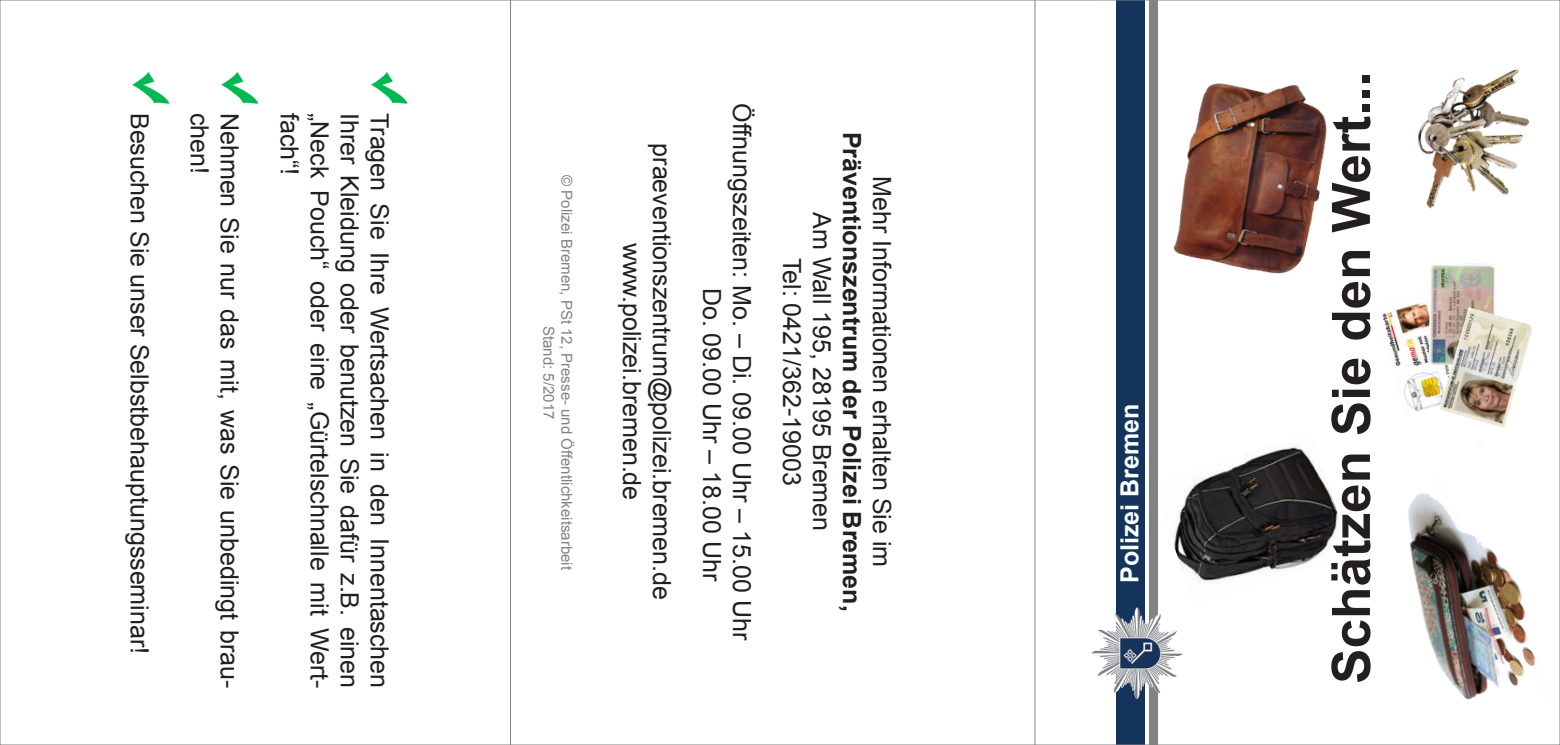
<style>
.page{position:relative;width:1560px;height:745px;background:#fff}
.page>*{position:absolute;margin:0;border:0;box-sizing:border-box;transform-origin:0 0}
.t1{font:700 53px "Arial";color:#231f20}
.t2{font:25px "Arial";color:#231f20}
.t3{font:700 25px "Arial";color:#231f20}
.t4{font:700 25px "Arial";color:#fff}
.t5{font:15px "Arial";color:#808285}
</style>
<div class="page">
<img style="left:1157px;top:432px;width:154px;height:172px">
<img style="left:1382px;top:303px;width:57px;height:109px">
<svg style="left:1144px;top:2px;width:4px;height:740px"></svg>
<div style="left:1116px;top:0;width:28px;height:744px;background:#15345c"></div>
<div style="left:1148px;top:0;width:9px;height:744px;background:#808285"></div>
<img style="left:1092px;top:611px;width:43px;height:65px">
<img style="left:1418px;top:69px;width:112px;height:140px">
<img style="left:1311px;top:445px;width:225px;height:255px">
<img style="left:1173px;top:83px;width:154px;height:191px">
<img style="left:1428px;top:263px;width:67px;height:102px">
<img style="left:1439px;top:307px;width:93px;height:120px">
<img style="left:371px;top:72px;width:37px;height:32px">
<img style="left:221px;top:72px;width:38px;height:32px">
<img style="left:132px;top:72px;width:38px;height:32px">
<hr style="left:510px;top:0;width:1px;height:744px;background:#808285">
<hr style="left:1034px;top:0;width:1px;height:744px;background:#808285">
<p class="t2" style="left:246px;top:113px;width:576px;rotate:90deg">Nehmen Sie nur das mit, was Sie unbedingt brau-</p>
<p class="t2" style="left:306px;top:113px;width:64px;rotate:90deg">fach“!</p>
<p class="t2" style="left:156px;top:113px;width:542px;rotate:90deg">Besuchen Sie unser Selbstbehauptungsseminar!</p>
<p class="t2" style="left:216px;top:113px;width:63px;rotate:90deg">chen!</p>
<p class="t2" style="left:336px;top:113px;width:576px;rotate:90deg">„Neck Pouch“ oder eine „Gürtelschnalle mit Wert-</p>
<p class="t2" style="left:366px;top:113px;width:576px;rotate:90deg">Ihrer Kleidung oder benutzen Sie dafür z.B. einen</p>
<p class="t2" style="left:396px;top:113px;width:576px;rotate:90deg">Tragen Sie Ihre Wertsachen in den Innentaschen</p>
<p class="t5" style="left:576px;top:175px;width:396px;rotate:90deg">© Polizei Bremen, PSt 12, Presse- und Öffentlichkeitsarbeit</p>
<p class="t5" style="left:558px;top:325px;width:95px;rotate:90deg">Stand: 5/2017</p>
<p class="t2" style="left:678px;top:143px;width:458px;rotate:90deg">praeventionszentrum@polizei.bremen.de</p>
<p class="t2" style="left:648px;top:243px;width:259px;rotate:90deg">www.polizei.bremen.de</p>
<p class="t2" style="left:758px;top:103px;width:538px;rotate:90deg">Öffnungszeiten: Mo. – Di. 09.00 Uhr – 15.00 Uhr</p>
<p class="t2" style="left:728px;top:287px;width:295px;rotate:90deg">Do. 09.00 Uhr – 18.00 Uhr</p>
<p class="t2" style="left:808px;top:257px;width:229px;rotate:90deg">Tel: 0421/362-19003</p>
<p class="t2" style="left:838px;top:212px;width:320px;rotate:90deg">Am Wall 195, 28195 Bremen</p>
<p class="t3" style="left:868px;top:132px;width:481px;rotate:90deg">Präventionszentrum der Polizei Bremen,</p>
<p class="t2" style="left:898px;top:176px;width:392px;rotate:90deg">Mehr Informationen erhalten Sie im</p>
<p class="t4" style="left:1112px;top:582px;width:181px;rotate:-90deg">Polizei Bremen</p>
<p class="t1" style="left:1315px;top:683px;width:613px;rotate:-90deg">Schätzen Sie den Wert...</p>
</div>
